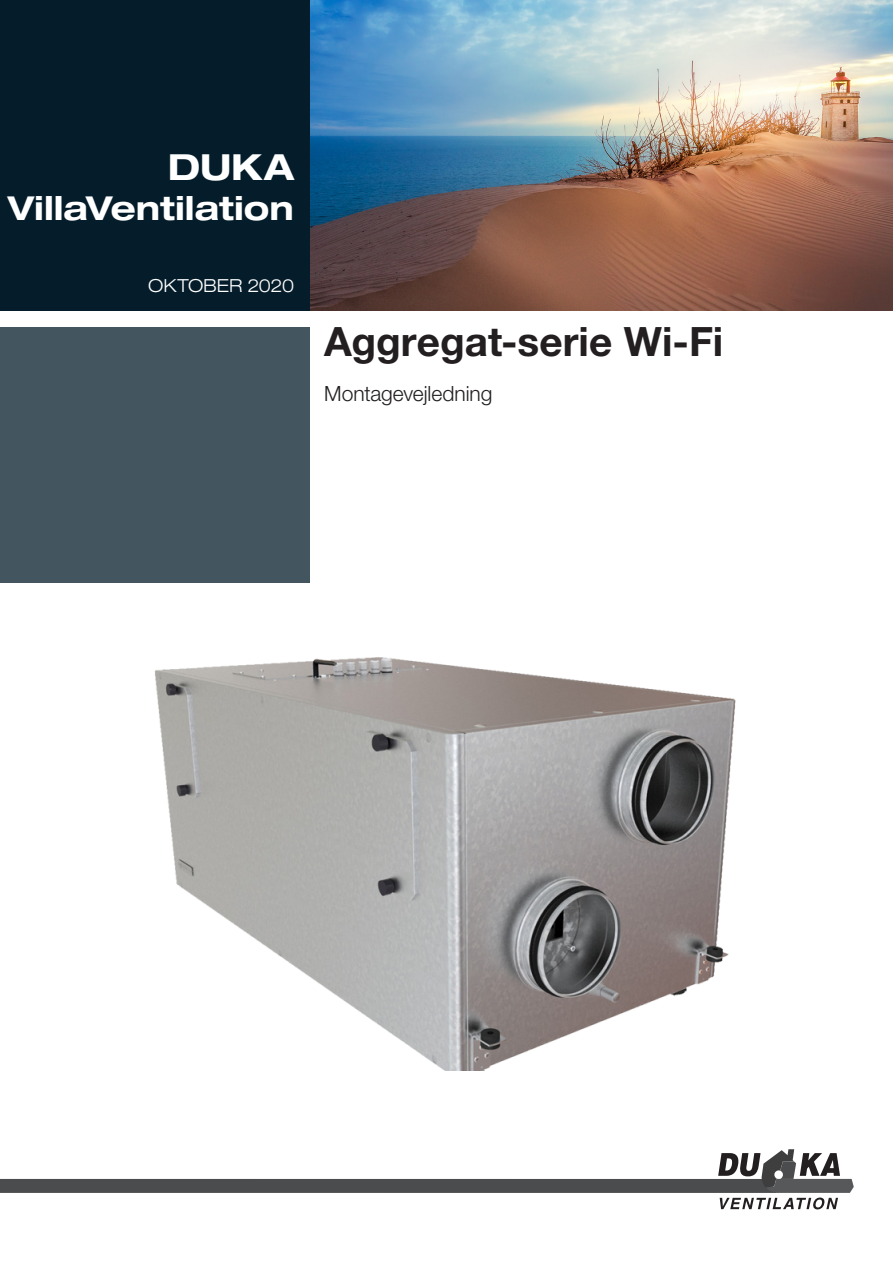
<style>
.page{position:relative;width:893px;height:1263px;background:#fff}
.page>*{position:absolute;margin:0;border:0;box-sizing:border-box;transform-origin:0 0}
.t1{font:700 40.5px "Helvetica Neue LT Pro";color:#231f20}
.t2{font:700 expanded 36px "Helvetica Neue LT Pro";color:#fff}
.t3{font:700 expanded 33px "Helvetica Neue LT Pro";color:#fff}
.t4{font:300 21px "Helvetica Neue LT Pro";letter-spacing:-.005em;color:#231f20}
.t5{font:300 expanded 18px "Helvetica Neue LT Pro";letter-spacing:-.015em;color:#fff}
</style>
<div class="page">
<div style="left:0;top:0;width:310px;height:310px;background:#051d2a"></div>
<img style="left:311px;top:0;width:582px;height:310px">
<div style="left:0;top:327px;width:310px;height:256px;background:#43555f"></div>
<svg style="left:0;top:1149px;width:854px;height:60px"></svg>
<img style="left:154px;top:657px;width:582px;height:413px">
<p class="t2" style="left:168px;top:144px;width:128px">DUKA</p>
<p class="t3" style="left:8px;top:187px;width:288px">VillaVentilation</p>
<p class="t5" style="left:148px;top:275px;width:147px">OKTOBER 2020</p>
<p class="t1" style="left:324px;top:316px;width:401px">Aggregat-serie Wi-Fi</p>
<p class="t4" style="left:324px;top:381px;width:170px">Montagevejledning</p>
</div>
